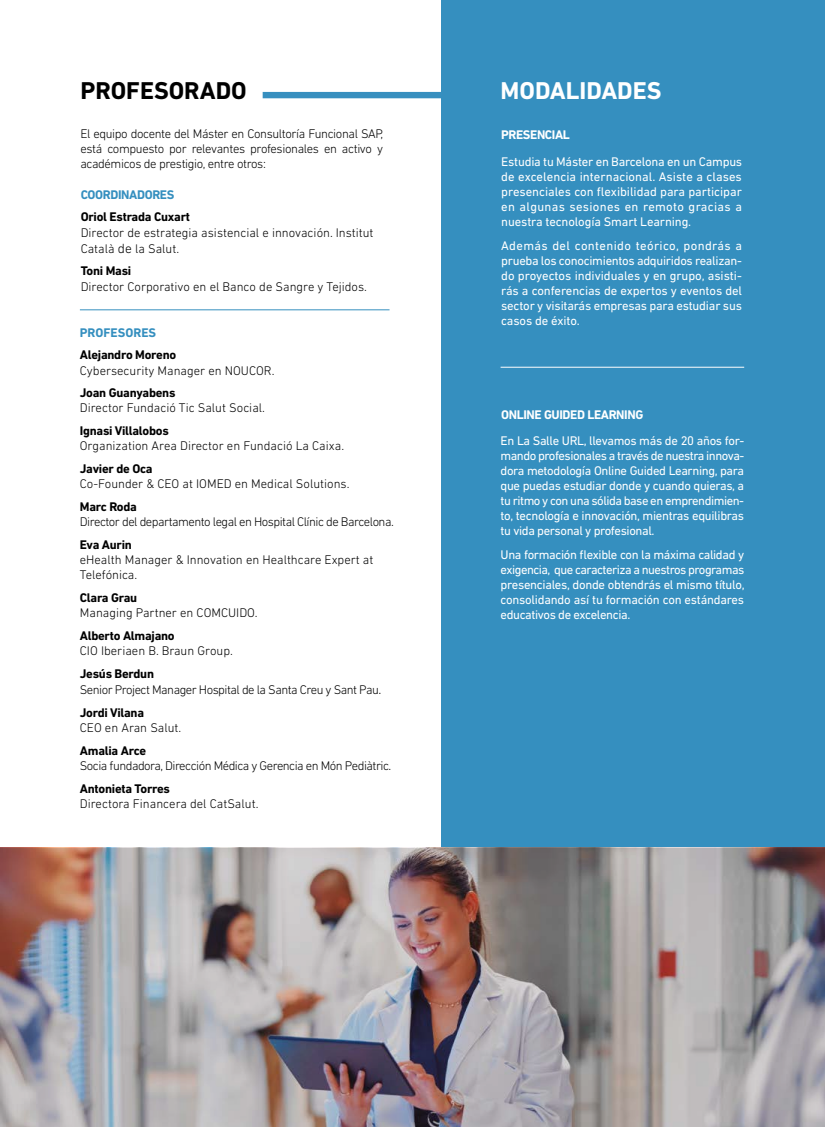
<style>
.page{position:relative;width:825px;height:1127px;background:#fff}
.page>*{position:absolute;margin:0;border:0;box-sizing:border-box;transform-origin:0 0}
.t1{font:700 24.75px "DIN Next LT Pro";color:#000}
.t2{font:700 24.75px "DIN Next LT Pro";color:#fff}
.t3{font:12.75px/15px "DIN Next LT Pro";letter-spacing:-.02em;color:#fff;text-align:justify}
.t4{font:300 12.75px/15.3px "DIN Next LT Pro";color:#000}
.t5{font:300 12.75px/16.2px "DIN Next LT Pro";letter-spacing:-.04em;color:#000}
.t6{font:700 12.75px "DIN Next LT Pro";letter-spacing:-.02em;color:#000}
.t7{font:700 12.75px "DIN Next LT Pro";letter-spacing:-.03em;color:#fff}
.t8{font:700 12.75px "DIN Next LT Pro";letter-spacing:-.03em;color:#358fbf}
.t9{font:700 12.75px "DIN Next LT Pro";color:#358fbf}
.s1{font-size:13.5px}
.s2{font-weight:700}
</style>
<div class="page">
<div style="left:263px;top:92px;width:562px;height:6px;background:#378fbf"></div>
<div style="left:442px;top:0;width:383px;height:1127px;background:#358fbf"></div>
<img style="left:0;top:848px;width:825px;height:279px">
<hr style="left:80px;top:309px;width:309px;height:1px;background:#358fbf">
<hr style="left:501px;top:367px;width:243px;height:1px;background:#fff">
<h1 class="t1" style="left:80px;top:76px;width:168px">PROFESORADO</h1>
<p class="t4" style="left:80px;top:126px;width:304px;text-align:justify">El equipo docente del Máster en Consultoría Funcional SAP, está compuesto por relevantes profesionales en activo y académicos de prestigio, entre otros:</p>
<p class="t8" style="left:81px;top:187px;width:95px">COORDINADORES</p>
<p class="t6" style="left:81px;top:209px;width:111px">Oriol Estrada Cuxart</p>
<p class="t4" style="left:81px;top:224px;width:294px;line-height:16.2px">Director de estrategia asistencial e innovación. Institut<br>Català <span class="s1">de</span> la Salut.</p>
<p class="t6" style="left:81px;top:264px;width:52px">Toni Masi</p>
<p class="t4" style="left:81px;top:279px;width:288px">Director Corporativo en el Banco de Sangre y Tejidos.</p>
<p class="t9" style="left:80px;top:325px;width:78px">PROFESORES</p>
<p class="t6" style="left:80px;top:347px;width:98px">Alejandro Moreno</p>
<p class="t4" style="left:80px;top:362px;width:196px">Cybersecurity Manager en NOUCOR.</p>
<p class="t6" style="left:80px;top:385px;width:97px">Joan Guanyabens</p>
<p class="t4" style="left:80px;top:400px;width:187px">Director Fundació Tic Salut Social.</p>
<p class="t6" style="left:80px;top:423px;width:90px">Ignasi Villalobos</p>
<p class="t4" style="left:80px;top:438px;width:266px">Organization Area Director en Fundació La Caixa.</p>
<p class="t6" style="left:80px;top:461px;width:74px">Javier de Oca</p>
<p class="t4" style="left:80px;top:476px;width:271px">Co-Founder &amp; CEO at IOMED en Medical Solutions.</p>
<p class="t6" style="left:80px;top:499px;width:59px">Marc Roda</p>
<p class="t5" style="left:80px;top:514px;width:315px">Director del departamento legal en Hospital Clínic de Barcelona.</p>
<p class="t6" style="left:80px;top:537px;width:54px">Eva Aurin</p>
<p class="t4" style="left:80px;top:552px;width:295px">eHealth Manager &amp; Innovation en Healthcare Expert at<br>Telefónica.</p>
<p class="t6" style="left:80px;top:590px;width:59px">Clara Grau</p>
<p class="t4" style="left:80px;top:605px;width:179px">Managing Partner en COMCUIDO.</p>
<p class="t6" style="left:80px;top:628px;width:96px">Alberto Almajano</p>
<p class="t4" style="left:80px;top:643px;width:155px">CIO Iberiaen B. Braun Group.</p>
<p class="t5" style="left:80px;top:665px;width:303px"><span class="s2">Jesús Berdun<br></span>Senior Project Manager Hospital de la Santa Creu y Sant Pau<span class="s1">.</span></p>
<p class="t6" style="left:80px;top:705px;width:66px">Jordi Vilana</p>
<p class="t4" style="left:80px;top:720px;width:103px">CEO en Aran Salut.</p>
<p class="t6" style="left:80px;top:743px;width:68px">Amalia Arce</p>
<p class="t5" style="left:80px;top:757px;width:313px">Socia fundadora, Dirección Médica y Gerencia en Món Pediàtric.</p>
<p class="t6" style="left:80px;top:781px;width:92px">Antonieta Torres</p>
<p class="t4" style="left:80px;top:796px;width:180px">Directora Financera del CatSalut.</p>
<h1 class="t2" style="left:501px;top:76px;width:162px">MODALIDADES</h1>
<p class="t7" style="left:501px;top:128px;width:70px">PRESENCIAL</p>
<p class="t3" style="left:501px;top:154px;width:242px">Estudia tu Máster en Barcelona en un Campus de excelencia internacional. Asiste a clases presenciales con flexibilidad para participar en algunas sesiones en remoto gracias a nuestra tecnología Smart Learning.</p>
<p class="t3" style="left:501px;top:238px;width:242px">Además del contenido teórico, pondrás a prueba los conocimientos adquiridos realizan&shy;do proyectos individuales y en grupo, asisti&shy;rás a conferencias de expertos y eventos del sector y visitarás empresas para estudiar sus casos de éxito.</p>
<p class="t7" style="left:501px;top:407px;width:144px">ONLINE GUIDED LEARNING</p>
<p class="t3" style="left:501px;top:433px;width:245px">En La Salle URL, llevamos más de 20 años for&shy;mando profesionales a través de nuestra innova&shy;dora metodología Online Guided Learning, para que puedas estudiar donde y cuando quieras, a tu ritmo y con una sólida base en emprendimien&shy;to, tecnología e innovación, mientras equilibras tu vida personal y profesional.</p>
<p class="t3" style="left:501px;top:547px;width:245px">Una formación flexible con la máxima calidad y exigencia, que caracteriza a nuestros programas presenciales, donde obtendrás el mismo título, consolidando así tu formación con estándares educativos de excelencia.</p>
</div>
